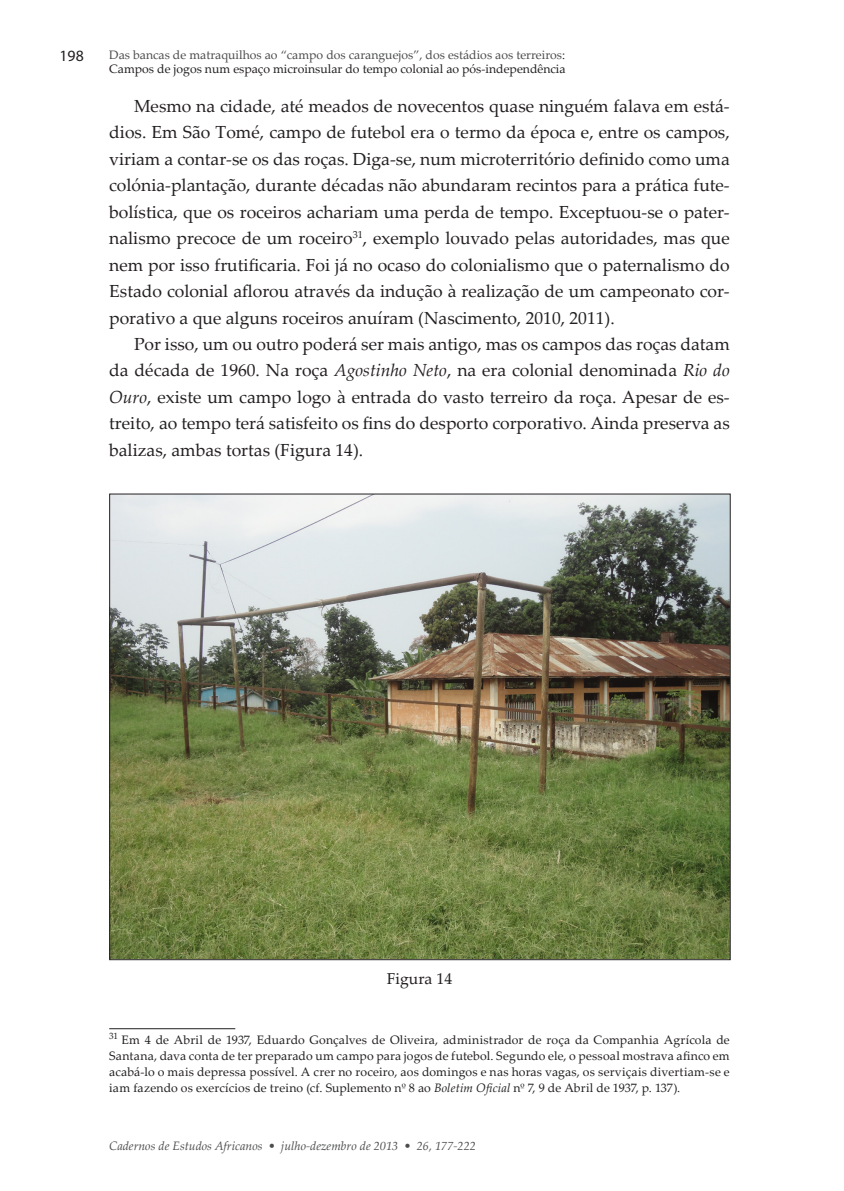
<style>
.page{position:relative;width:844px;height:1191px;background:#fff}
.page>*{position:absolute;margin:0;border:0;box-sizing:border-box;transform-origin:0 0}
.Estilo_de_párrafo_1{font:17.5px/26.4px "Palatino Linotype";color:#231f20;text-align:justify}
.Estilo_de_párrafo_1-2{font:15.75px "Palatino Linotype";color:#231f20}
.t1{font:15.75px "Myriad Pro";color:#231f20}
.NOTAS{font:12.25px/15.8px "Palatino Linotype";letter-spacing:.005em;color:#231f20;text-align:justify}
.t2{font:12.25px/14.7px "Palatino Linotype";color:#4b4c4d}
.t3{font:italic 12.25px "Palatino Linotype";color:#4b4c4d}
.s1{color:#231f20}
.s2{font-style:italic}
</style>
<div class="page">
<img style="left:111px;top:495px;width:617px;height:463px">
<hr style="left:109px;top:1028px;width:126px;height:1px;background:#231f20">
<p class="t1" style="left:60px;top:46px;width:26px">198</p>
<p class="t2" style="left:109px;top:47px;width:458px">Das bancas de matraquilhos ao “campo dos caranguejos”, dos estádios aos terreiros<span class="s1">:<br>Campos de jogos num espaço microinsular do tempo colonial ao pós-independência</span></p>
<p class="Estilo_de_párrafo_1" style="left:109px;top:92px;width:622px;text-indent:25px">Mesmo na cidade, até meados de novecentos quase ninguém falava em está&shy;dios. Em São Tomé, campo de futebol era o termo da época e, entre os campos, viriam a contar-se os das roças. Diga-se, num microterritório definido como uma colónia-plantação, durante décadas não abundaram recintos para a prática fute&shy;bolística, que os roceiros achariam uma perda de tempo. Exceptuou-se o pater&shy;nalismo precoce de um roceiro<sup>31</sup>, exemplo louvado pelas autoridades, mas que nem por isso frutificaria. Foi já no ocaso do colonialismo que o paternalismo do Estado colonial aflorou através da indução à realização de um campeonato cor&shy;porativo a que alguns roceiros anuíram (Nascimento, 2010, 2011).</p>
<p class="Estilo_de_párrafo_1" style="left:109px;top:330px;width:622px;text-indent:25px">Por isso, um ou outro poderá ser mais antigo, mas os campos das roças datam da década de 1960. Na roça <span class="s2">Agostinho Neto</span>, na era colonial denominada <span class="s2">Rio do Ouro</span>, existe um campo logo à entrada do vasto terreiro da roça. Apesar de es&shy;treito, ao tempo terá satisfeito os fins do desporto corporativo. Ainda preserva as balizas, ambas tortas (Figura 14).</p>
<p class="Estilo_de_párrafo_1-2" style="left:386px;top:968px;width:67px">Figura 14</p>
<p class="NOTAS" style="left:109px;top:1032px;width:622px"><sup>31</sup> Em 4 de Abril de 1937, Eduardo Gonçalves de Oliveira, administrador de roça da Companhia Agrícola de Santana, dava conta de ter preparado um campo para jogos de futebol. Segundo ele, o pessoal mostrava afinco em acabá-lo o mais depressa possível. A crer no roceiro, aos domingos e nas horas vagas, os serviçais divertiam-se e iam fazendo os exercícios de treino (cf. Suplemento nº 8 ao <span class="s2">Boletim Oficial</span> nº 7, 9 de Abril de 1937, p. 137).</p>
<p class="t3" style="left:109px;top:1137px;width:368px">Cadernos de Estudos Africanos • julho-dezembro de 2013 • 26, 177-222</p>
</div>
